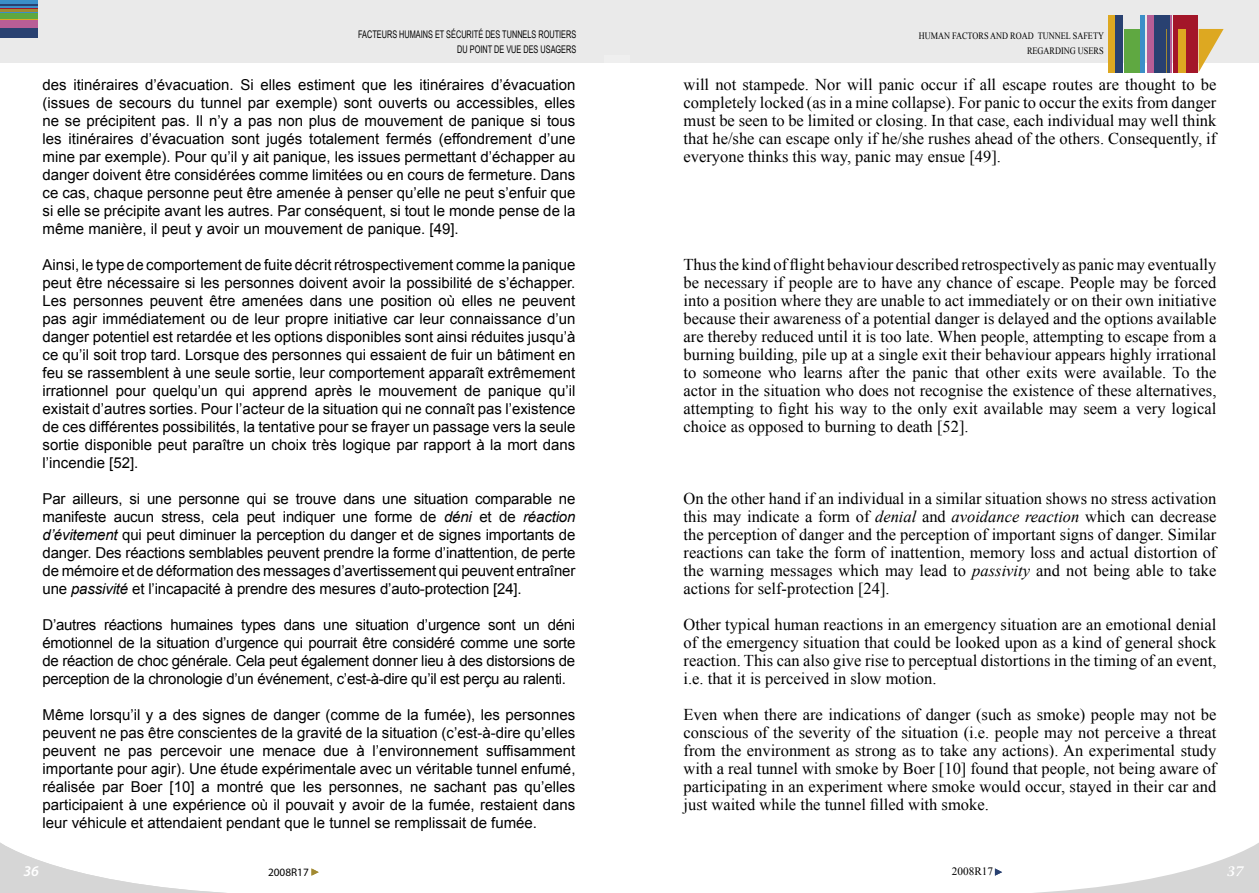
<style>
.page{position:relative;width:1259px;height:893px;background:#fff}
.page>*{position:absolute;margin:0;border:0;box-sizing:border-box;transform-origin:0 0}
.texte_courant_EV{font:16.5px/18px "Times New Roman";color:#000;text-align:justify}
.texte_courant_VF{font:15px/18px "Arial";color:#000;text-align:justify}
.t1{font:italic 600 15px "Myriad Pro";color:#fff}
.t2{font:italic 600 15px "Warnock Pro";color:#fff}
.t3{font:11.25px "Myriad Pro";color:#000}
.t4{font:11.25px "Times New Roman";color:#000}
.t5{font:10.5px/15px "Arial Narrow";color:#000;text-align:right;scale:.85 1}
.t6{font:9.75px/15px "Times New Roman";color:#000;text-align:right;scale:.85 1}
.s1{font-style:italic}
</style>
<div class="page">
<svg style="left:0;top:842px;width:226px;height:51px"></svg>
<svg style="left:311px;top:868px;width:8px;height:8px"></svg>
<svg style="left:994px;top:843px;width:265px;height:50px"></svg>
<div style="left:0;top:0;width:629px;height:63px;background:#eaeaea"></div>
<hr style="left:0;top:8px;width:38px;height:1px;background:#a31629">
<div style="left:0;top:0;width:38px;height:8px;background:#3b8fc8"></div>
<hr style="left:0;top:9px;width:38px;height:3px;background:#a28a32">
<div style="left:0;top:12px;width:38px;height:7px;background:#5fa841"></div>
<hr style="left:0;top:19px;width:38px;height:2px;background:#dda821">
<div style="left:0;top:21px;width:38px;height:7px;background:#b85e96"></div>
<div style="left:0;top:28px;width:38px;height:9px;background:#294171"></div>
<hr style="left:0;top:12px;width:38px;height:1px;background:#3b8fc8">
<hr style="left:0;top:4px;width:38px;height:2px;background:#294171">
<div style="left:629px;top:0;width:630px;height:63px;background:#eaeaea"></div>
<div style="left:604px;top:55px;width:26px;height:8px;background:#efefef"></div>
<div style="left:1107px;top:15px;width:7px;height:57px;background:#dda821"></div>
<div style="left:1115px;top:15px;width:7px;height:57px;background:#294171"></div>
<div style="left:1123px;top:29px;width:16px;height:43px;background:#5fa841"></div>
<hr style="left:1140px;top:15px;width:4px;height:57px;background:#3b8fc8">
<svg style="left:1198px;top:29px;width:25px;height:43px"></svg>
<div style="left:1173px;top:15px;width:24px;height:57px;background:#a31629"></div>
<div style="left:1147px;top:15px;width:25px;height:57px;background:#b85e96"></div>
<div style="left:1154px;top:15px;width:16px;height:57px;background:#294171"></div>
<div style="left:1178px;top:29px;width:7px;height:43px;background:#dda821"></div>
<hr style="left:1166px;top:29px;width:1px;height:43px;background:#a28a32">
<p class="t5" style="left:358px;top:27px;width:258px">FACTEURS HUMAINS ET SÉCURITÉ DES TUNNELS ROUTIERS<br>DU POINT DE VUE DES USAGERS</p>
<p class="t6" style="left:918px;top:28px;width:219px">HUMAN FACTORS AND ROAD TUNNEL SAFETY<br>REGARDING USERS</p>
<p class="texte_courant_VF" style="left:43px;top:76px;width:534px">des itinéraires d’évacuation. Si elles estiment que les itinéraires d’évacuation (issues de secours du tunnel par exemple) sont ouverts ou accessibles, elles ne se précipitent pas. Il n’y a pas non plus de mouvement de panique si tous les itinéraires d’évacuation sont jugés totalement fermés (effondrement d’une mine par exemple). Pour qu’il y ait panique, les issues permettant d’échapper au danger doivent être considérées comme limitées ou en cours de fermeture. Dans ce cas, chaque personne peut être amenée à penser qu’elle ne peut s’enfuir que si elle se précipite avant les autres. Par conséquent, si tout le monde pense de la même manière, il peut y avoir un mouvement de panique. [49].</p>
<p class="texte_courant_VF" style="left:43px;top:256px;width:534px">Ainsi, le type de comportement de fuite décrit rétrospectivement comme la panique peut être nécessaire si les personnes doivent avoir la possibilité de s’échapper.<br>Les personnes peuvent être amenées dans une position où elles ne peuvent pas agir immédiatement ou de leur propre initiative car leur connaissance d’un danger potentiel est retardée et les options disponibles sont ainsi réduites jusqu’à ce qu’il soit trop tard. Lorsque des personnes qui essaient de fuir un bâtiment en feu se rassemblent à une seule sortie, leur comportement apparaît extrêmement irrationnel pour quelqu’un qui apprend après le mouvement de panique qu’il existait d’autres sorties. Pour l’acteur de la situation qui ne connaît pas l’existence de ces différentes possibilités, la tentative pour se frayer un passage vers la seule sortie disponible peut paraître un choix très logique par rapport à la mort dans l’incendie [52].</p>
<p class="texte_courant_VF" style="left:43px;top:490px;width:534px">Par ailleurs, si une personne qui se trouve dans une situation comparable ne manifeste aucun stress, cela peut indiquer une forme de <span class="s1">déni</span> et de <span class="s1">réaction d’évitement</span> qui peut diminuer la perception du danger et de signes importants de danger. Des réactions semblables peuvent prendre la forme d’inattention, de perte de mémoire et de déformation des messages d’avertissement qui peuvent entraîner une <span class="s1">passivité</span> et l’incapacité à prendre des mesures d’auto-protection [24].</p>
<p class="texte_courant_VF" style="left:43px;top:616px;width:534px">D’autres réactions humaines types dans une situation d’urgence sont un déni émotionnel de la situation d’urgence qui pourrait être considéré comme une sorte de réaction de choc générale. Cela peut également donner lieu à des distorsions de perception de la chronologie d’un événement, c’est-à-dire qu’il est perçu au ralenti.</p>
<p class="texte_courant_VF" style="left:43px;top:706px;width:534px">Même lorsqu’il y a des signes de danger (comme de la fumée), les personnes peuvent ne pas être conscientes de la gravité de la situation (c’est-à-dire qu’elles peuvent ne pas percevoir une menace due à l’environnement suffisamment importante pour agir). Une étude expérimentale avec un véritable tunnel enfumé, réalisée par Boer [10] a montré que les personnes, ne sachant pas qu’elles participaient à une expérience où il pouvait y avoir de la fumée, restaient dans leur véhicule et attendaient pendant que le tunnel se remplissait de fumée.</p>
<p class="texte_courant_EV" style="left:683px;top:75px;width:534px">will not stampede. Nor will panic occur if all escape routes are thought to be completely locked (as in a mine collapse). For panic to occur the exits from danger must be seen to be limited or closing. In that case, each individual may well think that he/she can escape only if he/she rushes ahead of the others. Consequently, if everyone thinks this way, panic may ensue [49].</p>
<p class="texte_courant_EV" style="left:683px;top:255px;width:534px">Thus the kind of flight behaviour described retrospectively as panic may eventually be necessary if people are to have any chance of escape. People may be forced into a position where they are unable to act immediately or on their own initiative because their awareness of a potential danger is delayed and the options available are thereby reduced until it is too late. When people, attempting to escape from a burning building, pile up at a single exit their behaviour appears highly irrational to someone who learns after the panic that other exits were available. To the actor in the situation who does not recognise the existence of these alternatives, attempting to fight his way to the only exit available may seem a very logical choice as opposed to burning to death [52].</p>
<p class="texte_courant_EV" style="left:683px;top:489px;width:534px">On the other hand if an individual in a similar situation shows no stress activation this may indicate a form of <span class="s1">denial</span> and <span class="s1">avoidance reaction</span> which can decrease the perception of danger and the perception of important signs of danger. Similar reactions can take the form of inattention, memory loss and actual distortion of the warning messages which may lead to <span class="s1">passivity</span> and not being able to take actions for self-protection [24].</p>
<p class="texte_courant_EV" style="left:683px;top:615px;width:534px">Other typical human reactions in an emergency situation are an emotional denial of the emergency situation that could be looked upon as a kind of general shock reaction. This can also give rise to perceptual distortions in the timing of an event, i.e. that it is perceived in slow motion.</p>
<p class="texte_courant_EV" style="left:683px;top:705px;width:534px">Even when there are indications of danger (such as smoke) people may not be conscious of the severity of the situation (i.e. people may not perceive a threat from the environment as strong as to take any actions). An experimental study with a real tunnel with smoke by Boer [10] found that people, not being aware of participating in an experiment where smoke would occur, stayed in their car and just waited while the tunnel filled with smoke.</p>
<p class="t1" style="left:23px;top:863px;width:17px">36</p>
<p class="t3" style="left:268px;top:866px;width:42px">2008R17</p>
<p class="t4" style="left:952px;top:864px;width:43px">2008R17</p>
<p class="t2" style="left:1227px;top:862px;width:17px">37</p>
</div>
